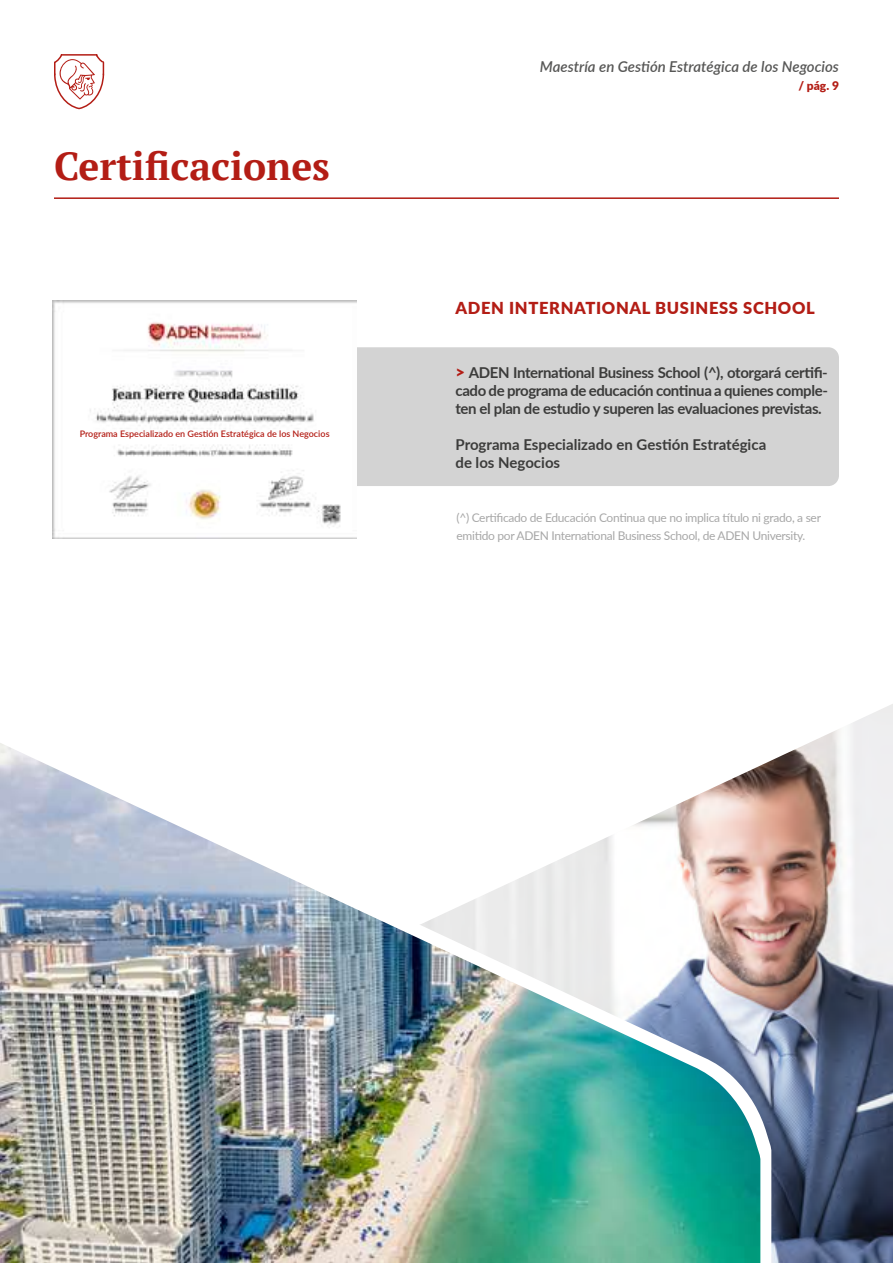
<style>
.page{position:relative;width:893px;height:1263px;background:#fff}
.page>*{position:absolute;margin:0;border:0;box-sizing:border-box;transform-origin:0 0}
.t1{font:700 39px "PT Serif";color:#b31d15}
.t2{font:900 16.5px "Lato";letter-spacing:.04em;color:#b31d15}
.t3{font:700 15px/18px "Lato";letter-spacing:-.01em;color:#3c3c3b;text-align:justify}
.t4{font:italic 600 15px "Lato";color:#575756}
.t5{font:12px/18px "Lato";letter-spacing:-.025em;color:#a7a7a7}
.t6{font:900 12px "Lato";color:#b31d15}
.t7{font:600 9px "Lato";color:#b31d15}
.s1{font-weight:900;font-size:16.5px;color:#b31d15}
</style>
<div class="page">
<svg style="left:54px;top:54px;width:51px;height:56px"></svg>
<div style="left:81px;top:347px;width:758px;height:139px;background:#d3d3d3;border-radius:11px"></div>
<img style="left:53px;top:301px;width:303px;height:237px">
<img style="left:771px;top:704px;width:122px;height:559px">
<img style="left:760px;top:760px;width:11px;height:503px">
<img style="left:0;top:743px;width:760px;height:520px">
<hr style="left:54px;top:197px;width:785px;height:2px;background:#b21c14">
<h1 class="t1" style="left:54px;top:141px;width:277px">Certificaciones</h1>
<p class="t7" style="left:80px;top:428px;width:251px">Programa Especializado en Gestión Estratégica de los Negocios</p>
<p class="t4" style="left:540px;top:56px;width:301px">Maestría en Gestión Estratégica de los Negocios</p>
<p class="t6" style="left:798px;top:77px;width:42px">/ pág. 9</p>
<p class="t2" style="left:455px;top:296px;width:361px">ADEN INTERNATIONAL BUSINESS SCHOOL</p>
<p class="t3" style="left:455px;top:363px;width:374px"><span class="s1">&gt;</span> ADEN International Business School (^), otorgará certifi&shy;cado de programa de educación continua a quienes comple&shy;ten el plan de estudio y superen las evaluaciones previstas.</p>
<p class="t3" style="left:455px;top:435px;width:312px">Programa Especializado en Gestión Estratégica de los Negocios</p>
<p class="t5" style="left:456px;top:508px;width:366px">(^) Certificado de Educación Continua que no implica título ni grado, a ser emitido por ADEN International Business School, de ADEN University.</p>
</div>
